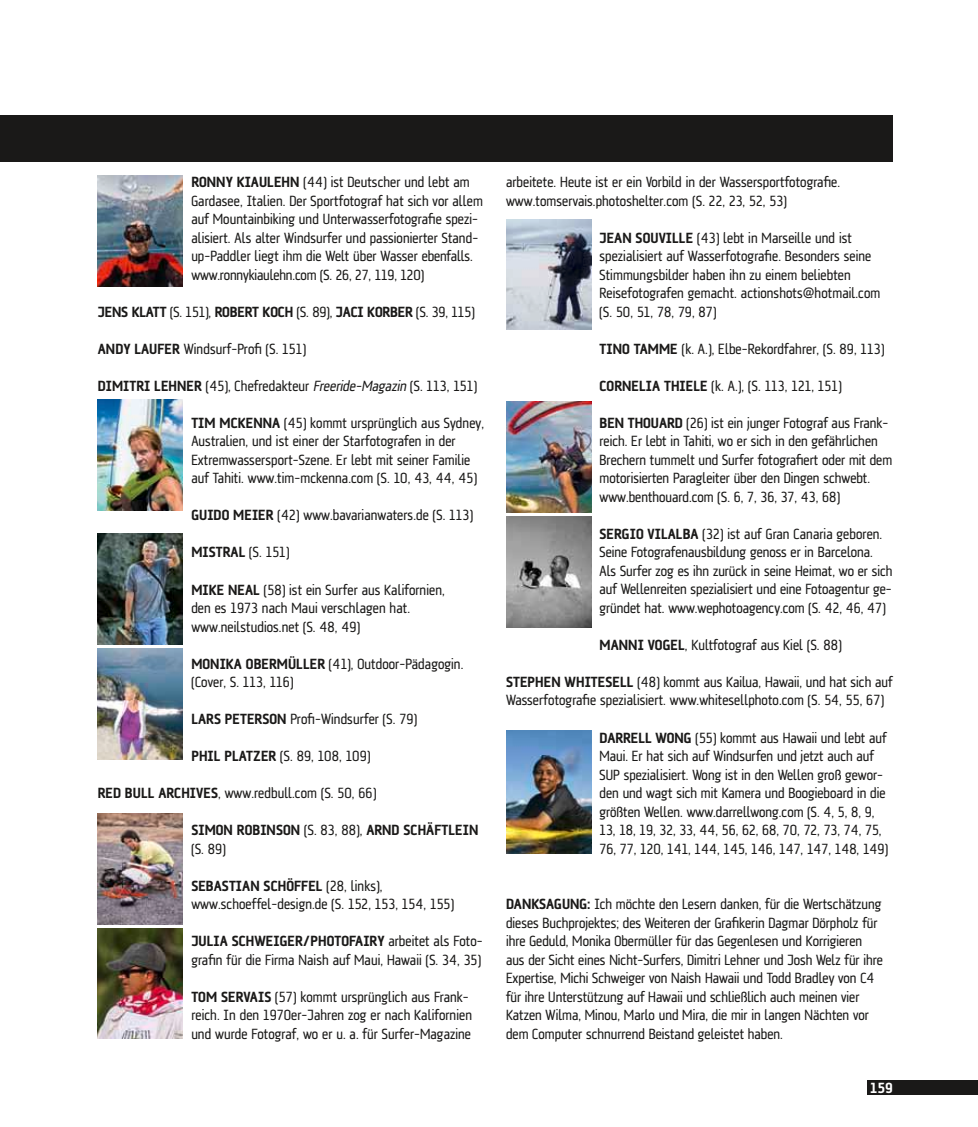
<style>
.page{position:relative;width:978px;height:1127px;background:#fff}
.page>*{position:absolute;margin:0;border:0;box-sizing:border-box;transform-origin:0 0}
.t1{font:15px/18.5px "AF Klampenborg";color:#1a1918}
.t2{font:700 15px "AF Klampenborg";letter-spacing:.005em;color:#1a1918}
.t3{font:700 15px/18.5px "AF Klampenborg";letter-spacing:.09em;color:#1a1918}
.t4{font:700 15px "AF Klampenborg";color:#fff}
.s1{font-weight:700}
.s2{font-weight:400}
.s3{font-style:italic}
</style>
<div class="page">
<div style="left:867px;top:1080px;width:111px;height:15px;background:#1a1918"></div>
<div style="left:0;top:115px;width:893px;height:47px;background:#1a1918"></div>
<img style="left:98px;top:928px;width:85px;height:111px">
<img style="left:506px;top:402px;width:85px;height:110px">
<img style="left:98px;top:534px;width:85px;height:110px">
<img style="left:506px;top:219px;width:85px;height:111px">
<img style="left:98px;top:648px;width:85px;height:111px">
<img style="left:98px;top:813px;width:85px;height:111px">
<img style="left:98px;top:175px;width:85px;height:111px">
<img style="left:98px;top:400px;width:85px;height:110px">
<img style="left:506px;top:730px;width:85px;height:124px">
<img style="left:506px;top:517px;width:85px;height:110px">
<p class="t1" style="left:191px;top:172px;width:293px"><span class="s1">RONNY KIAULEHN</span> (44) ist Deutscher und lebt am Gardasee, Italien. Der Sportfotograf hat sich vor allem auf Mountainbiking und Unterwasserfotografie spezi&shy;alisiert. Als alter Windsurfer und passionierter Stand&shy;up-Paddler liegt ihm die Welt über Wasser ebenfalls. www.ronnykiaulehn.com (S. 26, 27, 119, 120)</p>
<p class="t2" style="left:98px;top:303px;width:133px">JENS KLATT <span class="s2">(S. 151),</span> ROBER</p>
<p class="t2" style="left:252px;top:303px;width:27px">T KOCH</p>
<p class="t2" style="left:297px;top:303px;width:87px"><span class="s2">(S. 89),</span> JACI KORBER</p>
<p class="t1" style="left:416px;top:302px;width:60px">(S. 39, 115)</p>
<p class="t2" style="left:98px;top:340px;width:68px">ANDY LAUFER</p>
<p class="t1" style="left:184px;top:339px;width:124px">Windsurf-Profi (S. 151)</p>
<p class="t1" style="left:98px;top:376px;width:381px"><span class="s1">DIMITRI LEH NER</span> (45), Chefredakteur <span class="s3">Freeride-Magazin</span> (S. 113, 151)</p>
<p class="t1" style="left:191px;top:413px;width:294px"><span class="s1">TIM MCKENNA</span> (45) kommt ursprünglich aus Sydney, Australien, und ist einer der Starfotografen in der Extremwassersport-Szene. Er lebt mit seiner Familie auf Tahiti. www.tim-mckenna.com (S. 10, 43, 44, 45)</p>
<p class="t1" style="left:191px;top:506px;width:283px"><span class="s1">GUIDO MEIER</span> (42) www.bavarianwaters.de (S. 113)</p>
<p class="t2" style="left:191px;top:544px;width:100px">MISTRAL <span class="s2">(S. 151)</span></p>
<p class="t1" style="left:191px;top:580px;width:255px"><span class="s1">MIKE NEAL</span> (58) ist ein Surfer aus Kalifornien, den es 1973 nach Maui verschlagen hat. www.neilstudios.net (S. 48, 49)</p>
<p class="t2" style="left:191px;top:655px;width:72px">MONIKA OBERM</p>
<p class="t1" style="left:191px;top:654px;width:274px;text-indent:97px"><span class="s1">ÜLLER</span> (41), Outdoor-Pädagogin. (Cover, S. 113, 116)</p>
<p class="t2" style="left:191px;top:710px;width:64px">LARS PETERSO</p>
<p class="t1" style="left:277px;top:709px;width:141px"><span class="s1">N</span> Profi-Windsurfer (S. 79)</p>
<p class="t2" style="left:191px;top:747px;width:71px">PHIL PLATZER</p>
<p class="t1" style="left:280px;top:746px;width:92px">(S. 89, 108, 109)</p>
<p class="t2" style="left:98px;top:784px;width:70px">RED BULL ARCH</p>
<p class="t1" style="left:190px;top:783px;width:188px"><span class="s1">IVES</span>, www.redbull.com (S. 50, 66)</p>
<p class="t3" style="left:191px;top:820px;width:289px">SIMON ROBINSON <span class="s2">(S. 83, 88),</span> ARND SCHÄFTLEIN <span class="s2">(S. 89)</span></p>
<p class="t2" style="left:191px;top:877px;width:88px">SEBASTIAN SCHÖFFE</p>
<p class="t1" style="left:191px;top:876px;width:264px;text-indent:125px"><span class="s1">L</span> (28, links), www.schoeffel-design.de (S. 152, 153, 154, 155)</p>
<p class="t2" style="left:191px;top:932px;width:57px">JULIA SCHWE</p>
<p class="t1" style="left:191px;top:932px;width:293px;text-align:right"><span class="s1">IGER/PHOTOFAIRY</span> arbeitet als Foto-<br>grafin für die Firma Naish auf Maui, Hawaii (S. 34, 35)</p>
<p class="t2" style="left:191px;top:988px;width:10px">TOM</p>
<p class="t1" style="left:191px;top:987px;width:282px;text-indent:30px"><span class="s1">SERVAIS</span> (57) kommt ursprünglich aus Frank&shy;reich. In den 1970er-Jahren zog er nach Kalifornien und wurde Fotograf, wo er u. a. für Surfer-Magazine</p>
<p class="t1" style="left:506px;top:172px;width:336px">arbeitete. Heute ist er ein Vorbild in der Wassersportfotografie. www.tomservais.photoshelter.com (S. 22, 23, 52, 53)</p>
<p class="t1" style="left:600px;top:228px;width:282px"><span class="s1">JEAN SOUVILLE</span> (43) lebt in Marseille und ist spezialisiert auf Wasserfotografie. Besonders seine Stimmungsbilder haben ihn zu einem beliebten Reisefotografen gemacht. actionshots@hotmail.com (S. 50, 51, 78, 79, 87)</p>
<p class="t2" style="left:600px;top:340px;width:59px">TINO TAMME</p>
<p class="t1" style="left:682px;top:339px;width:204px">(k. A.), Elbe-Rekordfahrer, (S. 89, 113)</p>
<p class="t1" style="left:600px;top:376px;width:244px"><span class="s1">CORNELIA THIELE</span> (k. A.), (S. 113, 121, 151)</p>
<p class="t1" style="left:600px;top:413px;width:294px"><span class="s1">BEN THOUARD</span> (26) ist ein junger Fotograf aus Frank&shy;reich. Er lebt in Tahiti, wo er sich in den gefährlichen Brechern tummelt und Surfer fotografiert oder mit dem motorisierten Paragleiter über den Dingen schwebt. www.benthouard.com (S. 6, 7, 36, 37, 43, 68)</p>
<p class="t1" style="left:600px;top:524px;width:294px"><span class="s1">SERGIO VILALBA</span> (32) ist auf Gran Canaria geboren.<br>Seine Fotografenausbildung genoss er in Barcelona.<br>Als Surfer zog es ihn zurück in seine Heimat, wo er sich auf Wellenreiten spezialisiert und eine Fotoagentur ge&shy;gründet hat. www.wephotoagency.com (S. 42, 46, 47)</p>
<p class="t1" style="left:600px;top:635px;width:244px"><span class="s1">MANNI VOGEL</span>, Kultfotograf aus Kiel (S. 88)</p>
<p class="t1" style="left:506px;top:672px;width:388px"><span class="s1">STEPHEN WHITESELL</span> (48) kommt aus Kailua, Hawaii, und hat sich auf<br>Wasserfotografie spezialisiert. www.whitesellphoto.com (S. 54, 55, 67)</p>
<p class="t1" style="left:600px;top:728px;width:290px"><span class="s1">DARRELL WONG</span> (55) kommt aus Hawaii und lebt auf Maui. Er hat sich auf Windsurfen und jetzt auch auf SUP spezialisiert. Wong ist in den Wellen groß gewor&shy;den und wagt sich mit Kamera und Boogieboard in die größten Wellen. www.darrellwong.com (S. 4, 5, 8, 9, 13, 18, 19, 32, 33, 44, 56, 62, 68, 70, 72, 73, 74, 75, 76, 77, 120, 141, 144, 145, 146, 147, 147, 148, 149)</p>
<p class="t1" style="left:506px;top:894px;width:379px"><span class="s1">DANKSAGUNG:</span> Ich möchte den Lesern danken, für die Wertschätzung dieses Buchprojektes; des Weiteren der Grafikerin Dagmar Dörpholz für ihre Geduld, Monika Obermüller für das Gegenlesen und Korrigieren aus der Sicht eines Nicht-Surfers, Dimitri Lehner und Josh Welz für ihre Expertise, Michi Schweiger von Naish Hawaii und Todd Bradley von C4 für ihre Unterstützung auf Hawaii und schließlich auch meinen vier Katzen Wilma, Minou, Marlo und Mira, die mir in langen Nächten vor dem Computer schnurrend Beistand geleistet haben.</p>
<p class="t4" style="left:870px;top:1079px;width:24px">159</p>
</div>
